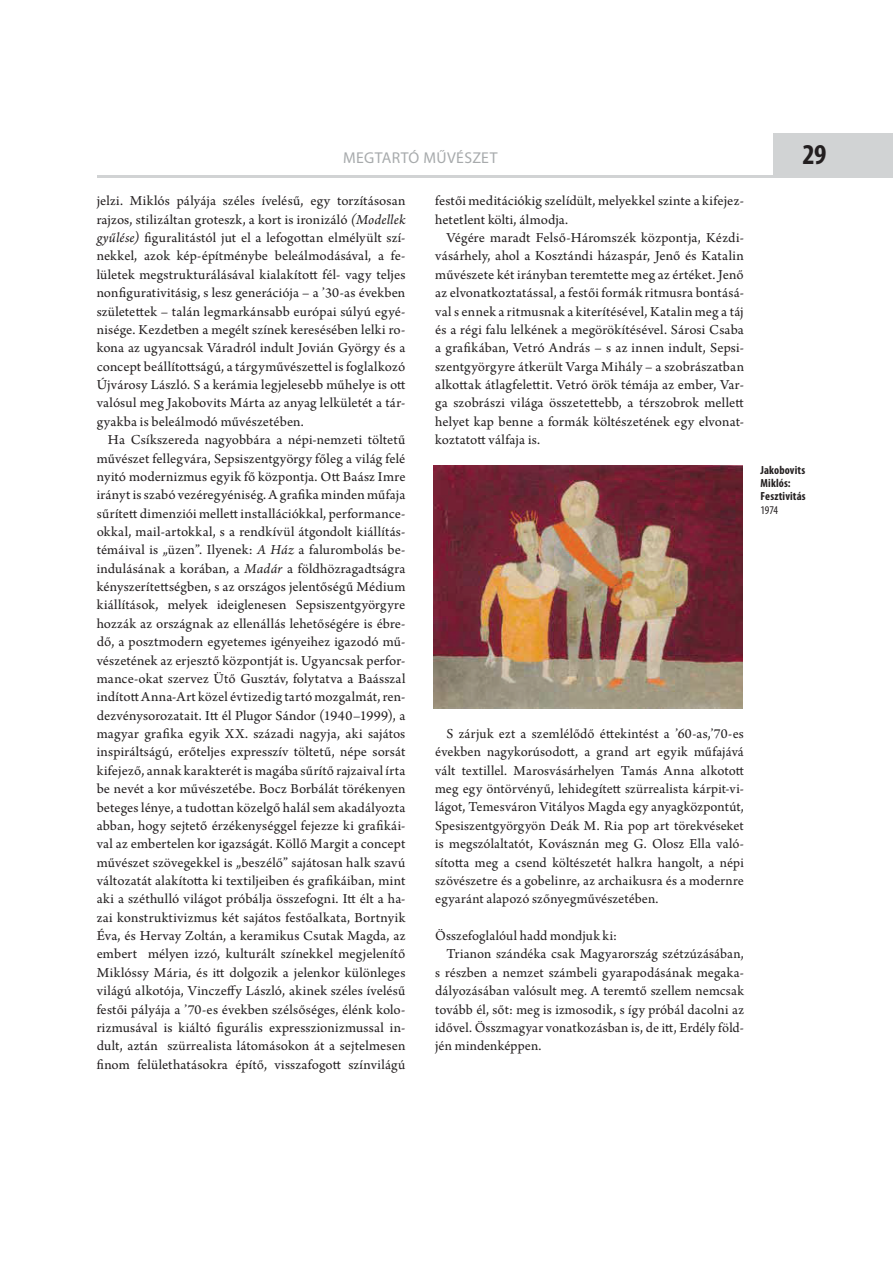
<style>
.page{position:relative;width:893px;height:1263px;background:#fff}
.page>*{position:absolute;margin:0;border:0;box-sizing:border-box;transform-origin:0 0}
.t1{font:700 condensed 28.8px "Myriad Pro";color:#231f20}
.t2{font:15.75px "Myriad Pro";letter-spacing:.025em;color:#a7aaac}
.t3{font:14.4px/18.3px "Arno Pro";letter-spacing:.005em;color:#231f20;text-align:justify}
.t4{font:700 condensed 11.85px/13px "Myriad Pro";letter-spacing:.01em;color:#231f20}
.t5{font:condensed 11.85px "Myriad Pro";color:#231f20}
.s1{font-style:italic}
</style>
<div class="page">
<div style="left:774px;top:133px;width:119px;height:45px;background:#d1d3d4"></div>
<hr style="left:97px;top:175px;width:677px;height:3px;background:#d1d3d4">
<img style="left:433px;top:465px;width:309px;height:244px">
<p class="t2" style="left:343px;top:149px;width:156px">MEGTARTÓ MŰVÉSZET</p>
<p class="t3" style="left:97px;top:193px;width:310px">jelzi. Miklós pályája széles ívelésű, egy torzításosan rajzos, stilizáltan groteszk, a kort is ironizáló <span class="s1">(Modellek gyűlése)</span> figuralitástól jut el a lefogottan elmélyült szí&shy;nekkel, azok kép-építménybe beleálmodásával, a fe&shy;lületek megstrukturálásával kialakított fél- vagy teljes nonfigurativitásig, s lesz generációja – a ’30-as években születettek – talán legmarkánsabb európai súlyú egyé&shy;nisége. Kezdetben a megélt színek keresésében lelki ro&shy;kona az ugyancsak Váradról indult Jovián György és a concept beállítottságú, a tárgyművészettel is foglalkozó Újvárosy László. S a kerámia legjelesebb műhelye is ott valósul meg Jakobovits Márta az anyag lelkületét a tár&shy;gyakba is beleálmodó művészetében.</p>
<p class="t3" style="left:97px;top:432px;width:310px;text-indent:11px">Ha Csíkszereda nagyobbára a népi-nemzeti töltetű művészet fellegvára, Sepsiszentgyörgy főleg a világ felé nyitó modernizmus egyik fő központja. Ott Baász Imre irányt is szabó vezéregyéniség. A grafika minden műfaja sűrített dimenziói mellett installációkkal, performance&shy;okkal, mail-artokkal, s a rendkívül átgondolt kiállítás&shy;témáival is „üzen”. Ilyenek: <span class="s1">A Ház</span> a falurombolás be&shy;indulásának a korában, a <span class="s1">Madár</span> a földhözragadtságra kényszerítettségben, s az országos jelentőségű Médium kiállítások, melyek ideiglenesen Sepsiszentgyörgyre hozzák az országnak az ellenállás lehetőségére is ébre&shy;dő, a posztmodern egyetemes igényeihez igazodó mű&shy;vészetének az erjesztő központját is. Ugyancsak perfor&shy;mance-okat szervez Ütő Gusztáv, folytatva a Baásszal indított Anna-Art közel évtizedig tartó mozgalmát, ren&shy;dezvénysorozatait. Itt él Plugor Sándor (1940–1999), a magyar grafika egyik XX. századi nagyja, aki sajátos inspiráltságú, erőteljes expresszív töltetű, népe sorsát kifejező, annak karakterét is magába sűrítő rajzaival írta be nevét a kor művészetébe. Bocz Borbálát törékenyen beteges lénye, a tudottan közelgő halál sem akadályozta abban, hogy sejtető érzékenységgel fejezze ki grafikái&shy;val az embertelen kor igazságát. Köllő Margit a concept művészet szövegekkel is „beszélő” sajátosan halk szavú változatát alakította ki textiljeiben és grafikáiban, mint aki a széthulló világot próbálja összefogni. Itt élt a ha&shy;zai konstruktivizmus két sajátos festőalkata, Bortnyik Éva, és Hervay Zoltán, a keramikus Csutak Magda, az embert mélyen izzó, kulturált színekkel megjelenítő Miklóssy Mária, és itt dolgozik a jelenkor különleges világú alkotója, Vinczeffy László, akinek széles ívelésű festői pályája a ’70-es években szélsőséges, élénk kolo&shy;rizmusával is kiáltó figurális expresszionizmussal in&shy;dult, aztán szürrealista látomásokon át a sejtelmesen finom felülethatásokra építő, visszafogott színvilágú</p>
<p class="t3" style="left:435px;top:193px;width:310px">festői meditációkig szelídült, melyekkel szinte a kifejez&shy;hetetlent költi, álmodja.</p>
<p class="t3" style="left:435px;top:230px;width:310px;text-indent:11px">Végére maradt Felső-Háromszék központja, Kézdi&shy;vásárhely, ahol a Kosztándi házaspár, Jenő és Katalin művészete két irányban teremtette meg az értéket. Jenő az elvonatkoztatással, a festői formák ritmusra bontásá&shy;val s ennek a ritmusnak a kiterítésével, Katalin meg a táj és a régi falu lelkének a megörökítésével. Sárosi Csaba a grafikában, Vetró András – s az innen indult, Sepsi&shy;szentgyörgyre átkerült Varga Mihály – a szobrászatban alkottak átlagfelettit. Vetró örök témája az ember, Var&shy;ga szobrászi világa összetettebb, a térszobrok mellett helyet kap benne a formák költészetének egy elvonat&shy;koztatott válfaja is.</p>
<p class="t3" style="left:435px;top:726px;width:310px;text-indent:11px">S zárjuk ezt a szemlélődő éttekintést a ’60-as,’70-es években nagykorúsodott, a grand art egyik műfajává vált textillel. Marosvásárhelyen Tamás Anna alkotott meg egy öntörvényű, lehidegített szürrealista kárpit-vi&shy;lágot, Temesváron Vitályos Magda egy anyagközpontút, Spesiszentgyörgyön Deák M. Ria pop art törekvéseket is megszólaltatót, Kovásznán meg G. Olosz Ella való&shy;sította meg a csend költészetét halkra hangolt, a népi szövészetre és a gobelinre, az archaikusra és a modernre egyaránt alapozó szőnyegművészetében.</p>
<p class="t3" style="left:435px;top:928px;width:183px">Összefoglalóul hadd mondjuk ki:</p>
<p class="t3" style="left:446px;top:946px;width:299px">Trianon szándéka csak Magyarország szétzúzásában,</p>
<p class="t3" style="left:435px;top:965px;width:310px">s részben a nemzet számbeli gyarapodásának megaka-</p>
<p class="t3" style="left:435px;top:983px;width:310px">dályozásában valósult meg. A teremtő szellem nemcsak</p>
<p class="t3" style="left:435px;top:1001px;width:310px">tovább él, sőt: meg is izmosodik, s így próbál dacolni az</p>
<p class="t3" style="left:435px;top:1020px;width:310px">idővel. Összmagyar vonatkozásban is, de itt, Erdély föld-</p>
<p class="t3" style="left:435px;top:1038px;width:108px">jén mindenképpen.</p>
<h1 class="t1" style="left:802px;top:143px;width:26px">29</h1>
<p class="t4" style="left:761px;top:465px;width:47px">Jakobovits<br>Miklós:<br>Fesztivitás</p>
<p class="t5" style="left:761px;top:503px;width:19px">1974</p>
</div>
